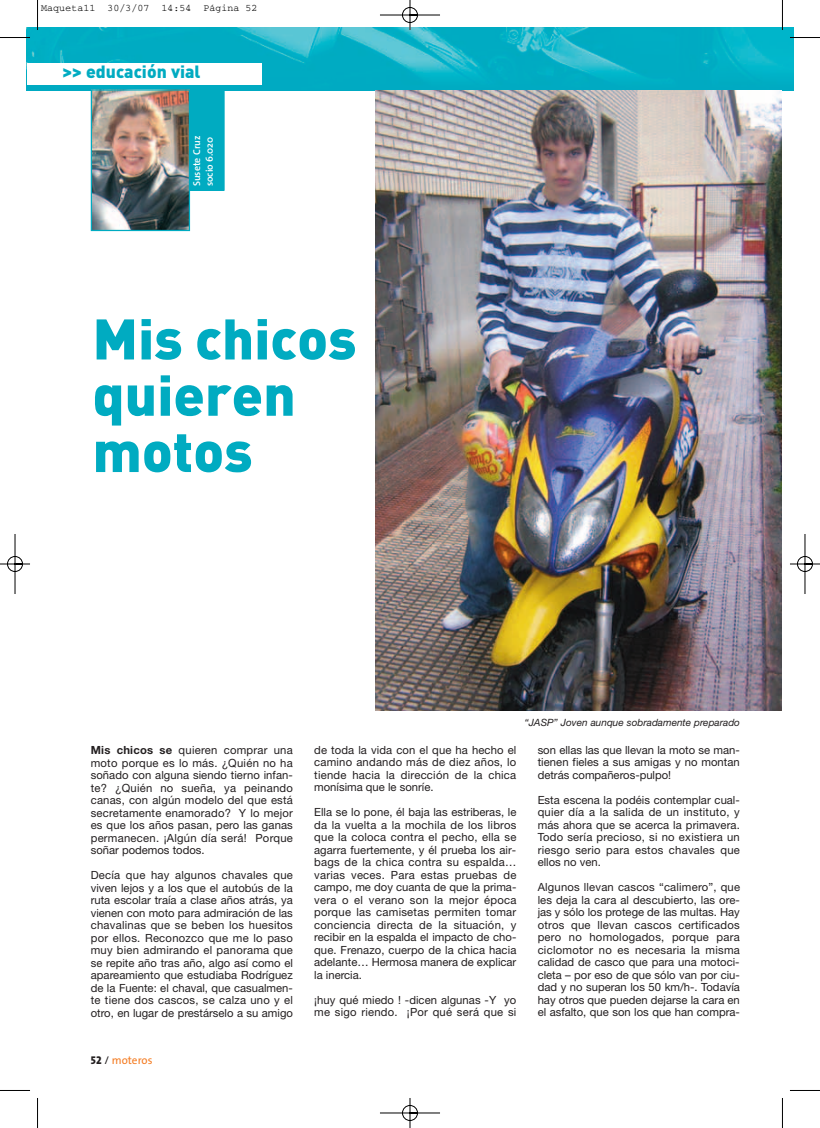
<style>
.page{position:relative;width:820px;height:1128px;background:#fff}
.page>*{position:absolute;margin:0;border:0;box-sizing:border-box;transform-origin:0 0}
.t1{font:900 56.25px/56.2px "DIN";color:#00abc1}
.t2{font:900 17.5px "DIN";color:#00abc1}
.t3{font:11.25px/12.5px "Helvetica Neue";letter-spacing:.005em;color:#231f20;text-align:justify}
.t4{font:11.25px "The Sans";color:#f47b21}
.t5{font:italic 10px "Helvetica Neue";color:#231f20}
.t6{font:10px "Courier";color:#000}
.t7{font:600 10px/12.5px "The Sans";color:#fff}
.s1{font-weight:700}
.s2{font-family:"The Sans Extra Bold Caps";color:#231f20}
.s3{color:#231f20}
</style>
<div class="page">
<img style="left:0;top:0;width:819px;height:1127px">
<p class="t6" style="left:41px;top:5px;width:218px">Maqueta11 30/3/07 14:54 Página 52</p>
<h2 class="t2" style="left:62px;top:66px;width:140px">&gt;&gt; educación vial</h2>
<p class="t7" style="left:191px;top:186px;width:52px;rotate:-90deg">Susete Cruz socio 6.020</p>
<h1 class="t1" style="left:92px;top:316px;width:265px">Mis chicos quieren motos</h1>
<p class="t3" style="left:91px;top:743px;width:203px"><span class="s1">Mis chicos se</span> quieren comprar una moto porque es lo más. ¿Quién no ha soñado con alguna siendo tierno infan&shy;te? ¿Quién no sueña, ya peinando canas, con algún modelo del que está secretamente enamorado? Y lo mejor es que los años pasan, pero las ganas permanecen. ¡Algún día será! Porque soñar podemos todos.</p>
<p class="t3" style="left:91px;top:868px;width:203px">Decía que hay algunos chavales que viven lejos y a los que el autobús de la ruta escolar traía a clase años atrás, ya vienen con moto para admiración de las chavalinas que se beben los huesitos por ellos. Reconozco que me lo paso muy bien admirando el panorama que se repite año tras año, algo así como el apareamiento que estudiaba Rodríguez de la Fuente: el chaval, que casualmen&shy;te tiene dos cascos, se calza uno y el otro, en lugar de prestárselo a su amigo</p>
<p class="t4" style="left:91px;top:1055px;width:63px"><span class="s2">52</span> <span class="s3">/</span> moteros</p>
<p class="t3" style="left:314px;top:743px;width:203px">de toda la vida con el que ha hecho el camino andando más de diez años, lo tiende hacia la dirección de la chica monísima que le sonríe.</p>
<p class="t3" style="left:314px;top:805px;width:203px">Ella se lo pone, él baja las estriberas, le da la vuelta a la mochila de los libros que la coloca contra el pecho, ella se agarra fuertemente, y él prueba los air&shy;bags de la chica contra su espalda… varias veces. Para estas pruebas de campo, me doy cuanta de que la prima&shy;vera o el verano son la mejor época porque las camisetas permiten tomar conciencia directa de la situación, y recibir en la espalda el impacto de cho&shy;que. Frenazo, cuerpo de la chica hacia adelante… Hermosa manera de explicar la inercia.</p>
<p class="t3" style="left:314px;top:993px;width:203px">¡huy qué miedo ! -dicen algunas -Y yo me sigo riendo. ¡Por qué será que si</p>
<p class="t5" style="left:524px;top:716px;width:217px">“JASP” Joven aunque sobradamente preparado</p>
<p class="t3" style="left:537px;top:743px;width:203px">son ellas las que llevan la moto se man&shy;tienen fieles a sus amigas y no montan detrás compañeros-pulpo!</p>
<p class="t3" style="left:537px;top:793px;width:203px">Esta escena la podéis contemplar cual&shy;quier día a la salida de un instituto, y más ahora que se acerca la primavera.<br>Todo sería precioso, si no existiera un riesgo serio para estos chavales que ellos no ven.</p>
<p class="t3" style="left:537px;top:880px;width:204px">Algunos llevan cascos “calimero”, que les deja la cara al descubierto, las ore&shy;jas y sólo los protege de las multas. Hay otros que llevan cascos certificados pero no homologados, porque para ciclomotor no es necesaria la misma calidad de casco que para una motoci&shy;cleta – por eso de que sólo van por ciu&shy;dad y no superan los 50 km/h-. Todavía hay otros que pueden dejarse la cara en el asfalto, que son los que han compra-</p>
</div>
